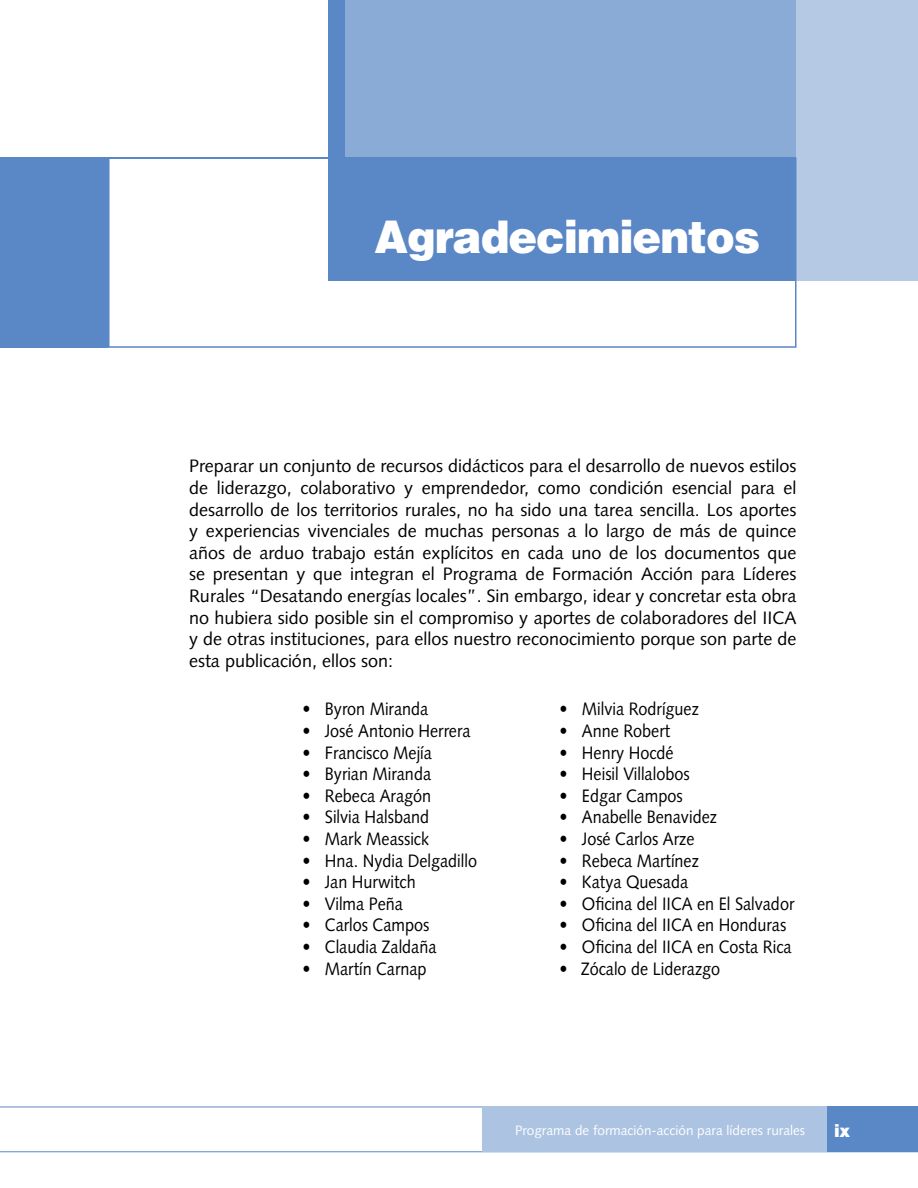
<style>
.page{position:relative;width:918px;height:1188px;background:#fff}
.page>*{position:absolute;margin:0;border:0;box-sizing:border-box;transform-origin:0 0}
.t1{font:900 45px "Helvetica";letter-spacing:-.025em;color:#fff;scale:.96 1}
.t2{font:18px/21.6px "Syntax";color:#000;text-align:justify}
.t3{font:18px "Syntax";color:#000;scale:.9 1}
.t4{font:900 18px "Helvetica Neue";color:#fff}
.t5{font:13.5px "Syntax";color:#fff}
</style>
<div class="page">
<div style="left:662px;top:1107px;width:256px;height:45px;background:#5a87c6"></div>
<hr style="left:0;top:1107px;width:918px;height:1px;background:#5a87c6">
<hr style="left:0;top:1151px;width:918px;height:1px;background:#5a87c6">
<div style="left:483px;top:1107px;width:344px;height:45px;background:#acc3e2"></div>
<div style="left:0;top:158px;width:396px;height:190px;background:#5a87c6"></div>
<div style="left:109px;top:158px;width:695px;height:261px;background:#fff"></div>
<div style="left:328px;top:0;width:540px;height:280px;background:#5a87c6"></div>
<div style="left:345px;top:0;width:540px;height:160px;background:#8babd7"></div>
<div style="left:796px;top:0;width:122px;height:280px;background:#b5c9e5"></div>
<div style="left:108px;top:158px;width:688px;height:190px;border:2px solid #5a87c6"></div>
<h1 class="t1" style="left:375px;top:207px;width:403px">Agradecimientos</h1>
<p class="t2" style="left:189px;top:455px;width:609px">Preparar un conjunto de recursos didácticos para el desarrollo de nuevos estilos de liderazgo, colaborativo y emprendedor, como condición esencial para el desarrollo de los territorios rurales, no ha sido una tarea sencilla. Los aportes y experiencias vivenciales de muchas personas a lo largo de más de quince años de arduo trabajo están explícitos en cada uno de los documentos que se presentan y que integran el Programa de Formación Acción para Líderes Rurales “Desatando energías locales”. Sin embargo, idear y concretar esta obra no hubiera sido posible sin el compromiso y aportes de colaboradores del IICA y de otras instituciones, para ellos nuestro reconocimiento porque son parte de esta publicación, ellos son:</p>
<p class="t3" style="left:302px;top:699px;width:141px">• Byron Miranda</p>
<p class="t3" style="left:302px;top:720px;width:188px">• José Antonio Herrera</p>
<p class="t3" style="left:302px;top:742px;width:145px">• Francisco Mejía</p>
<p class="t3" style="left:302px;top:763px;width:145px">• Byrian Miranda</p>
<p class="t3" style="left:302px;top:785px;width:145px">• Rebeca Aragón</p>
<p class="t3" style="left:302px;top:807px;width:143px">• Silvia Halsband</p>
<p class="t3" style="left:302px;top:828px;width:142px">• Mark Meassick</p>
<p class="t3" style="left:302px;top:850px;width:196px">• Hna. Nydia Delgadillo</p>
<p class="t3" style="left:302px;top:871px;width:127px">• Jan Hurwitch</p>
<p class="t3" style="left:302px;top:893px;width:113px">• Vilma Peña</p>
<p class="t3" style="left:302px;top:915px;width:143px">• Carlos Campos</p>
<p class="t3" style="left:302px;top:936px;width:151px">• Claudia Zaldaña</p>
<p class="t3" style="left:302px;top:958px;width:140px">• Martín Carnap</p>
<p class="t3" style="left:559px;top:699px;width:156px">• Milvia Rodríguez</p>
<p class="t3" style="left:559px;top:720px;width:125px">• Anne Robert</p>
<p class="t3" style="left:559px;top:742px;width:129px">• Henry Hocdé</p>
<p class="t3" style="left:559px;top:763px;width:146px">• Heisil Villalobos</p>
<p class="t3" style="left:559px;top:785px;width:139px">• Edgar Campos</p>
<p class="t3" style="left:559px;top:807px;width:177px">• Anabelle Benavidez</p>
<p class="t3" style="left:559px;top:828px;width:152px">• José Carlos Arze</p>
<p class="t3" style="left:559px;top:850px;width:156px">• Rebeca Martínez</p>
<p class="t3" style="left:559px;top:871px;width:145px">• Katya Quesada</p>
<p class="t3" style="left:559px;top:893px;width:263px">• Oficina del IICA en El Salvador</p>
<p class="t3" style="left:559px;top:915px;width:254px">• Oficina del IICA en Honduras</p>
<p class="t3" style="left:559px;top:936px;width:260px">• Oficina del IICA en Costa Rica</p>
<p class="t3" style="left:559px;top:958px;width:180px">• Zócalo de Liderazgo</p>
<p class="t5" style="left:515px;top:1123px;width:292px">Programa de formación-acción para líderes rurales</p>
<p class="t4" style="left:834px;top:1120px;width:17px">ix</p>
</div>
